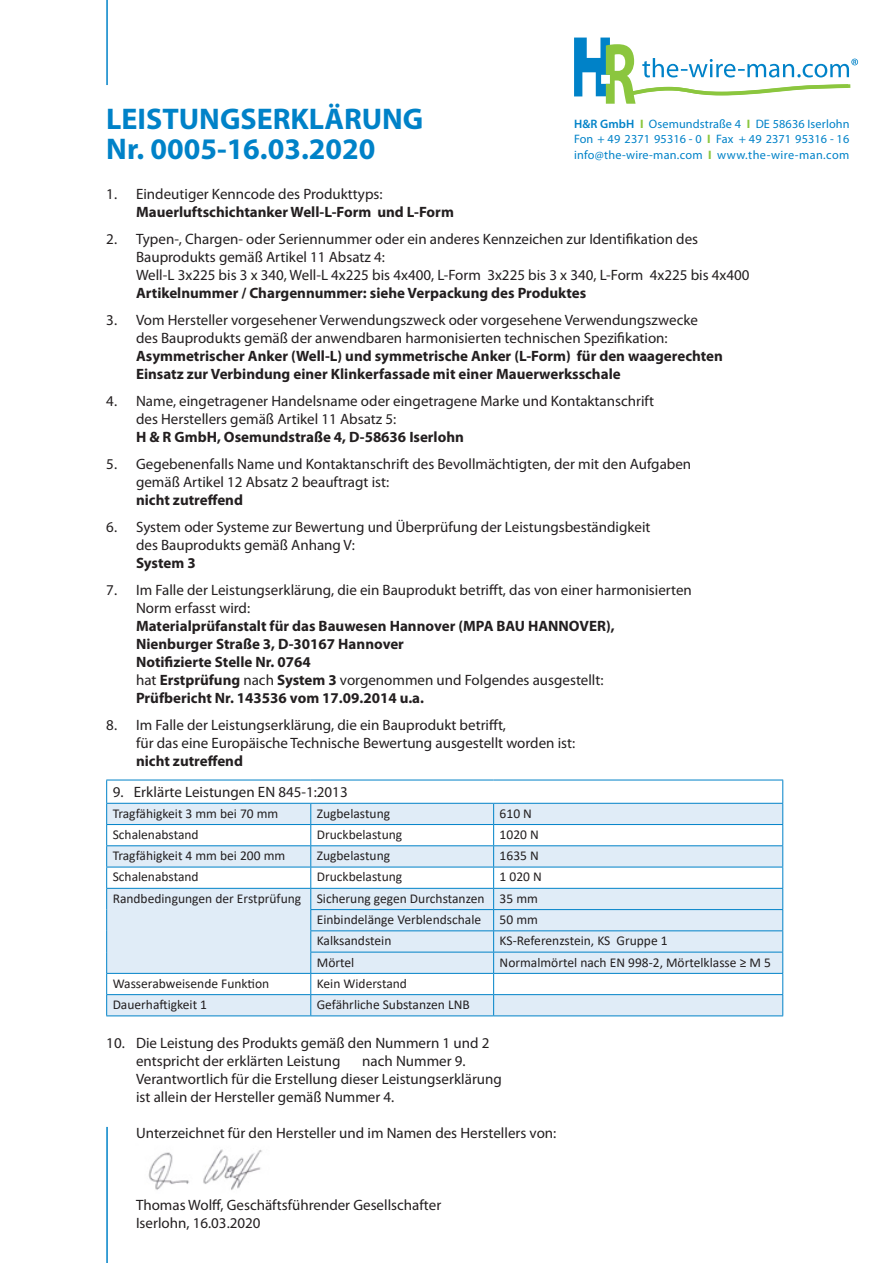
<style>
.page{position:relative;width:893px;height:1263px;background:#fff}
.page>*{position:absolute;margin:0;border:0;box-sizing:border-box;transform-origin:0 0}
.t1{font:700 30px/30px "Myriad Pro";color:#0082c8}
.t2{font:15px/18px "Myriad Pro";color:#231f20}
.t3{font:700 15px/18px "Myriad Pro";color:#231f20}
.t4{font:13.5px "Calibri";color:#231f20}
.t5{font:12.3px/15.6px "Myriad Pro";letter-spacing:.015em;color:#0082c8;text-align:justify}
.s1{font-weight:400}
.s2{font-weight:600}
.s3{font-weight:700;color:#8bc63e}
</style>
<div class="page">
<img style="left:148px;top:1149px;width:114px;height:41px">
<hr style="left:106px;top:1015px;width:205px;height:1px;background:#0082c8">
<hr style="left:311px;top:1015px;width:183px;height:1px;background:#0082c8">
<hr style="left:494px;top:1015px;width:289px;height:1px;background:#0082c8">
<svg style="left:106px;top:780px;width:677px;height:235px"></svg>
<hr style="left:106px;top:973px;width:205px;height:1px;background:#0082c8">
<hr style="left:106px;top:0;width:2px;height:85px;background:#0082c8">
<hr style="left:106px;top:1127px;width:2px;height:136px;background:#0082c8">
<svg style="left:574px;top:38px;width:284px;height:66px"></svg>
<h1 class="t1" style="left:106px;top:103px;width:319px">LEISTUNGSERKLÄRUNG<br>Nr. 0005-16.03.2020</h1>
<p class="t2" style="left:106px;top:185px;width:278px">1. Eindeutiger Kenncode des Produkttyps:</p>
<p class="t3" style="left:136px;top:203px;width:319px">Mauerluftschichtanker Well-L-Form und L-Form</p>
<p class="t2" style="left:136px;top:230px;width:615px;text-indent:-30px">2. Typen-, Chargen- oder Seriennummer oder ein anderes Kennzeichen zur Identifikation des<br>Bauprodukts gemäß Artikel 11 Absatz 4:<br>Well-L 3x225 bis 3 x 340, Well-L 4x225 bis 4x400, L-Form 3x225 bis 3 x 340, L-Form 4x225 bis 4x400</p>
<p class="t3" style="left:136px;top:284px;width:452px">Artikelnummer / Chargennummer: siehe Verpackung des Produktes</p>
<p class="t2" style="left:106px;top:311px;width:593px;text-align:center">3. Vom Hersteller vorgesehener Verwendungszweck oder vorgesehene Verwendungszwecke des Bauprodukts gemäß der anwendbaren harmonisierten technischen Spezifikation:</p>
<p class="t3" style="left:136px;top:347px;width:588px">Asymmetrischer Anker (Well-L) und symmetrische Anker (L-Form) für den waagerechten<br>Einsatz zur Verbindung einer Klinkerfassade mit einer Mauerwerksschale</p>
<p class="t2" style="left:136px;top:392px;width:520px;text-indent:-30px">4. Name, eingetragener Handelsname oder eingetragene Marke und Kontaktanschrift des Herstellers gemäß Artikel 11 Absatz 5:</p>
<p class="t3" style="left:136px;top:428px;width:329px">H &amp; R GmbH, Osemundstraße 4, D-58636 Iserlohn</p>
<p class="t2" style="left:136px;top:455px;width:557px;text-indent:-30px">5. Gegebenenfalls Name und Kontaktanschrift des Bevollmächtigten, der mit den Aufgaben gemäß Artikel 12 Absatz 2 beauftragt ist:</p>
<p class="t3" style="left:136px;top:491px;width:108px">nicht zutreffend</p>
<p class="t2" style="left:136px;top:518px;width:516px;text-indent:-30px">6. System oder Systeme zur Bewertung und Überprüfung der Leistungsbeständigkeit des Bauprodukts gemäß Anhang V:</p>
<p class="t3" style="left:136px;top:554px;width:61px">System 3</p>
<p class="t2" style="left:136px;top:581px;width:557px;text-indent:-30px">7. Im Falle der Leistungserklärung, die ein Bauprodukt betrifft, das von einer harmonisierten<br>Norm erfasst wird:</p>
<p class="t3" style="left:136px;top:617px;width:480px">Materialprüfanstalt für das Bauwesen Hannover (MPA BAU HANNOVER), Nienburger Straße 3, D-30167 Hannover<br>Notifizierte Stelle Nr. 0764<br><span class="s1">hat</span> Erstprüfung <span class="s1">nach</span> System 3 <span class="s1">vorgenommen und Folgendes ausgestellt:<br></span>Prüfbericht Nr. 143536 vom 17.09.2014 u.a.</p>
<p class="t2" style="left:136px;top:716px;width:441px;text-indent:-30px">8. Im Falle der Leistungserklärung, die ein Bauprodukt betrifft,<br>für das eine Europäische Technische Bewertung ausgestellt worden ist:</p>
<p class="t3" style="left:136px;top:752px;width:108px">nicht zutreffend</p>
<p class="t2" style="left:113px;top:783px;width:236px">9. Erklärte Leistungen EN 845-1:2013</p>
<p class="t4" style="left:113px;top:804px;width:167px">Tragfähigkeit 3 mm bei 70 mm</p>
<p class="t4" style="left:317px;top:804px;width:75px">Zugbelastung</p>
<p class="t4" style="left:500px;top:804px;width:34px">610 N</p>
<p class="t4" style="left:113px;top:825px;width:87px">Schalenabstand</p>
<p class="t4" style="left:317px;top:825px;width:87px">Druckbelastung</p>
<p class="t4" style="left:500px;top:825px;width:41px">1020 N</p>
<p class="t4" style="left:113px;top:846px;width:174px">Tragfähigkeit 4 mm bei 200 mm</p>
<p class="t4" style="left:317px;top:846px;width:75px">Zugbelastung</p>
<p class="t4" style="left:500px;top:846px;width:41px">1635 N</p>
<p class="t4" style="left:113px;top:867px;width:87px">Schalenabstand</p>
<p class="t4" style="left:317px;top:867px;width:87px">Druckbelastung</p>
<p class="t4" style="left:500px;top:867px;width:44px">1 020 N</p>
<p class="t4" style="left:113px;top:889px;width:427px">Randbedingungen der Erstprüfung Sicherung gegen Durchstanzen 35 mm</p>
<p class="t4" style="left:317px;top:910px;width:166px">Einbindelänge Verblendschale</p>
<p class="t4" style="left:500px;top:910px;width:40px">50 mm</p>
<p class="t4" style="left:317px;top:931px;width:76px">Kalksandstein</p>
<p class="t4" style="left:500px;top:931px;width:170px">KS-Referenzstein, KS Gruppe 1</p>
<p class="t4" style="left:317px;top:953px;width:39px">Mörtel</p>
<p class="t4" style="left:500px;top:953px;width:273px">Normalmörtel nach EN 998-2, Mörtelklasse ≥ M 5</p>
<p class="t4" style="left:113px;top:974px;width:158px">Wasserabweisende Funktion</p>
<p class="t4" style="left:317px;top:974px;width:92px">Kein Widerstand</p>
<p class="t4" style="left:113px;top:995px;width:96px">Dauerhaftigkeit 1</p>
<p class="t4" style="left:317px;top:995px;width:154px">Gefährliche Substanzen LNB</p>
<p class="t2" style="left:136px;top:1033px;width:355px;text-indent:-30px">10. Die Leistung des Produkts gemäß den Nummern 1 und 2 entspricht der erklärten Leistung</p>
<p class="t5" style="left:574px;top:116px;width:277px"><span class="s2">H&amp;R GmbH</span> <span class="s3">I</span> Osemundstraße 4 <span class="s3">I</span> DE 58636 Iserlohn Fon + 49 2371 95316 - 0 <span class="s3">I</span> Fax + 49 2371 95316 - 16 info@the-wire-man.com <span class="s3">I</span> www.the-wire-man.com</p>
<p class="t2" style="left:136px;top:1051px;width:367px;text-indent:226px">nach Nummer 9.<br>Verantwortlich für die Erstellung dieser Leistungserklärung ist allein der Hersteller gemäß Nummer 4.</p>
<p class="t2" style="left:136px;top:1123px;width:422px">Unterzeichnet für den Hersteller und im Namen des Herstellers von:</p>
<p class="t2" style="left:136px;top:1195px;width:307px">Thomas Wolff, Geschäftsführender Gesellschafter<br>Iserlohn, 16.03.2020</p>
</div>
